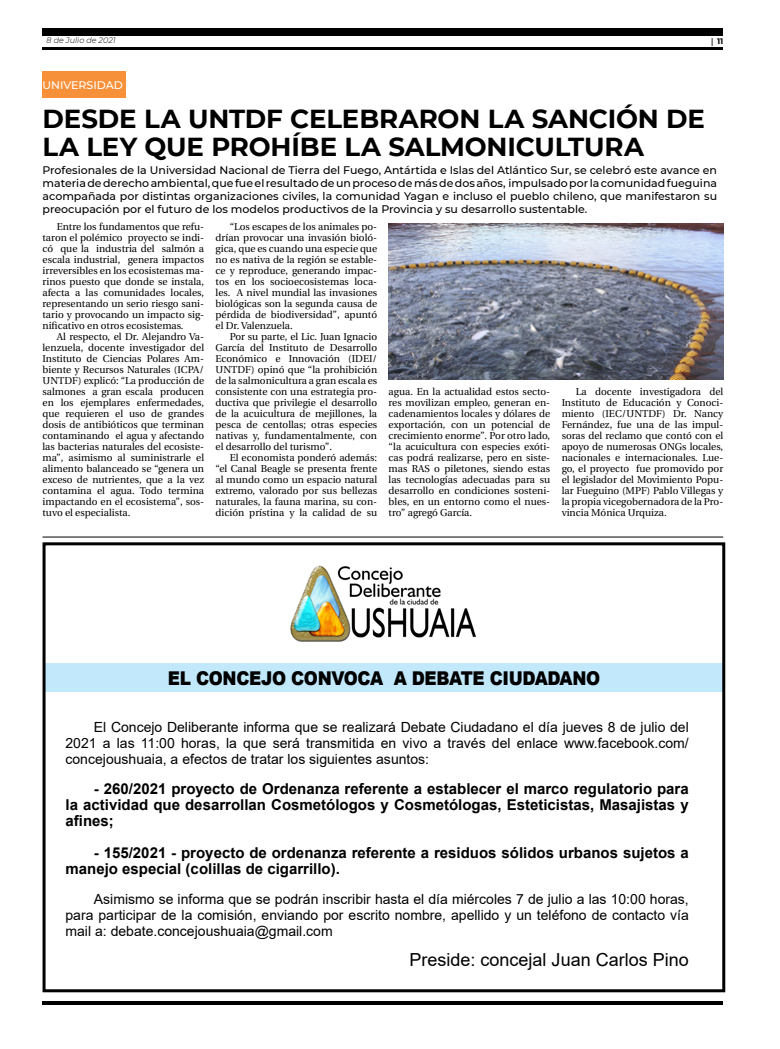
<style>
.page{position:relative;width:780px;height:1049px;background:#fff}
.page>*{position:absolute;margin:0;border:0;box-sizing:border-box;transform-origin:0 0}
.t1{font:700 26px/28px "Montserrat";letter-spacing:-.005em;color:#000}
.t2{font:900 19px "Arial";letter-spacing:-.02em;color:#000;scale:.89 1}
.t3{font:18px "Arial";color:#000}
.t4{font:700 15px/16px "Arial";color:#000;text-align:justify}
.t5{font:14px/16px "Arial";color:#000;text-align:justify}
.t6{font:500 11px/13px "Montserrat";color:#000;text-align:justify}
.t7{font:500 11px "Montserrat";color:#fff}
.t8{font:10px/11px "Utopia";color:#000;text-align:justify}
.t9{font:italic 300 8px "Montserrat";color:#000}
.t10{font:700 8px "Montserrat";color:#000}
.s1{font-family:"Utopia"}
</style>
<div class="page">
<hr style="left:43px;top:48px;width:680px;height:2px;background:#000">
<div style="left:43px;top:28px;width:680px;height:7px;background:#000"></div>
<hr style="left:43px;top:1001px;width:680px;height:4px;background:#000">
<div style="left:43px;top:72px;width:83px;height:26px;background:#f79139"></div>
<div style="left:44px;top:663px;width:679px;height:29px;background:#c1e8fb"></div>
<div style="left:43px;top:542px;width:682px;height:450px;border:3px solid #000"></div>
<hr style="left:43px;top:536px;width:680px;height:1px;background:#000">
<img style="left:290px;top:565px;width:186px;height:77px">
<img style="left:388px;top:224px;width:335px;height:156px">
<p class="t9" style="left:47px;top:35px;width:71px">8 de Julio de 2021</p>
<p class="t10" style="left:711px;top:35px;width:14px"><span class="s1">|</span> 11</p>
<p class="t7" style="left:44px;top:73px;width:75px">RÍO GRANDE</p>
<p class="t7" style="left:42px;top:77px;width:82px">UNIVERSIDAD</p>
<h1 class="t1" style="left:43px;top:104px;width:664px">DESDE LA UNTDF CELEBRARON LA SANCIÓN DE<br>LA LEY QUE PROHÍBE LA SALMONICULTURA</h1>
<p class="t6" style="left:43px;top:164px;width:676px">Profesionales de la Universidad Nacional de Tierra del Fuego, Antártida e Islas del Atlántico Sur, se celebró este avance en materia de derecho ambiental, que fue el resultado de un proceso de más de dos años, impulsado por la comunidad fueguina acompañada por distintas organizaciones civiles, la comunidad Yagan e incluso el pueblo chileno, que manifestaron su preocupación por el futuro de los modelos productivos de la Provincia y su desarrollo sustentable.</p>
<p class="t8" style="left:43px;top:221px;width:163px;text-indent:14px">Entre los fundamentos que refu&shy;taron el polémico proyecto se indi&shy;có que la industria del salmón a escala industrial, genera impactos irreversibles en los ecosistemas ma&shy;rinos puesto que donde se instala, afecta a las comunidades locales, representando un serio riesgo sani&shy;tario y provocando un impacto sig&shy;nificativo en otros ecosistemas.</p>
<p class="t8" style="left:43px;top:331px;width:163px;text-indent:14px">Al respecto, el Dr. Alejandro Va&shy;lenzuela, docente investigador del Instituto de Ciencias Polares Am&shy;biente y Recursos Naturales (ICPA/ UNTDF) explicó: “La producción de salmones a gran escala producen en los ejemplares enfermedades, que requieren el uso de grandes dosis de antibióticos que terminan contaminando el agua y afectando las bacterias naturales del ecosiste&shy;ma”, asimismo al suministrarle el alimento balanceado se “genera un exceso de nutrientes, que a la vez contamina el agua. Todo termina impactando en el ecosistema”, sos&shy;tuvo el especialista.</p>
<p class="t8" style="left:215px;top:221px;width:163px;text-indent:14px">“Los escapes de los animales po&shy;drían provocar una invasión bioló&shy;gica, que es cuando una especie que no es nativa de la región se estable&shy;ce y reproduce, generando impac&shy;tos en los socioecosistemas loca&shy;les. A nivel mundial las invasiones biológicas son la segunda causa de pérdida de biodiversidad”, apuntó el Dr. Valenzuela.</p>
<p class="t8" style="left:215px;top:331px;width:163px;text-indent:14px">Por su parte, el Lic. Juan Ignacio García del Instituto de Desarrollo Económico e Innovación (IDEI/ UNTDF) opinó que “la prohibición de la salmonicultura a gran escala es consistente con una estrategia pro&shy;ductiva que privilegie el desarrollo de la acuicultura de mejillones, la pesca de centollas; otras especies nativas y, fundamentalmente, con el desarrollo del turismo”.</p>
<p class="t8" style="left:215px;top:452px;width:163px;text-indent:14px">El economista ponderó además: “el Canal Beagle se presenta frente al mundo como un espacio natural extremo, valorado por sus bellezas naturales, la fauna marina, su con&shy;dición prístina y la calidad de su</p>
<p class="t8" style="left:388px;top:386px;width:163px">agua. En la actualidad estos secto&shy;res movilizan empleo, generan en&shy;cadenamientos locales y dólares de exportación, con un potencial de crecimiento enorme”. Por otro lado, “la acuicultura con especies exóti&shy;cas podrá realizarse, pero en siste&shy;mas RAS o piletones, siendo estas las tecnologías adecuadas para su desarrollo en condiciones sosteni&shy;bles, en un entorno como el nues&shy;tro” agregó García.</p>
<p class="t8" style="left:561px;top:386px;width:163px;text-indent:14px">La docente investigadora del Instituto de Educación y Conoci&shy;miento (IEC/UNTDF) Dr. Nancy Fernández, fue una de las impul&shy;soras del reclamo que contó con el apoyo de numerosas ONGs locales, nacionales e internacionales. Lue&shy;go, el proyecto fue promovido por el legislador del Movimiento Popu&shy;lar Fueguino (MPF) Pablo Villegas y la propia vicegobernadora de la Pro&shy;vincia Mónica Urquiza.</p>
<h2 class="t2" style="left:168px;top:664px;width:487px">EL CONCEJO CONVOCA A DEBATE CIUDADANO</h2>
<p class="t5" style="left:65px;top:719px;width:624px;text-indent:28px">El Concejo Deliberante informa que se realizará Debate Ciudadano el día jueves 8 de julio del 2021 a las 11:00 horas, la que será transmitida en vivo a través del enlace www.facebook.com/ concejoushuaia, a efectos de tratar los siguientes asuntos:</p>
<h3 class="t4" style="left:65px;top:781px;width:624px;text-indent:28px">- 260/2021 proyecto de Ordenanza referente a establecer el marco regulatorio para la actividad que desarrollan Cosmetólogos y Cosmetólogas, Esteticistas, Masajistas y afines;</h3>
<h3 class="t4" style="left:65px;top:845px;width:624px;text-indent:28px">- 155/2021 - proyecto de ordenanza referente a residuos sólidos urbanos sujetos a manejo especial (colillas de cigarrillo).</h3>
<p class="t5" style="left:65px;top:891px;width:624px;text-indent:28px">Asimismo se informa que se podrán inscribir hasta el día miércoles 7 de julio a las 10:00 horas, para participar de la comisión, enviando por escrito nombre, apellido y un teléfono de contacto vía mail a: debate.concejoushuaia@gmail.com</p>
<h3 class="t3" style="left:409px;top:947px;width:281px">Preside: concejal Juan Carlos Pino</h3>
</div>
